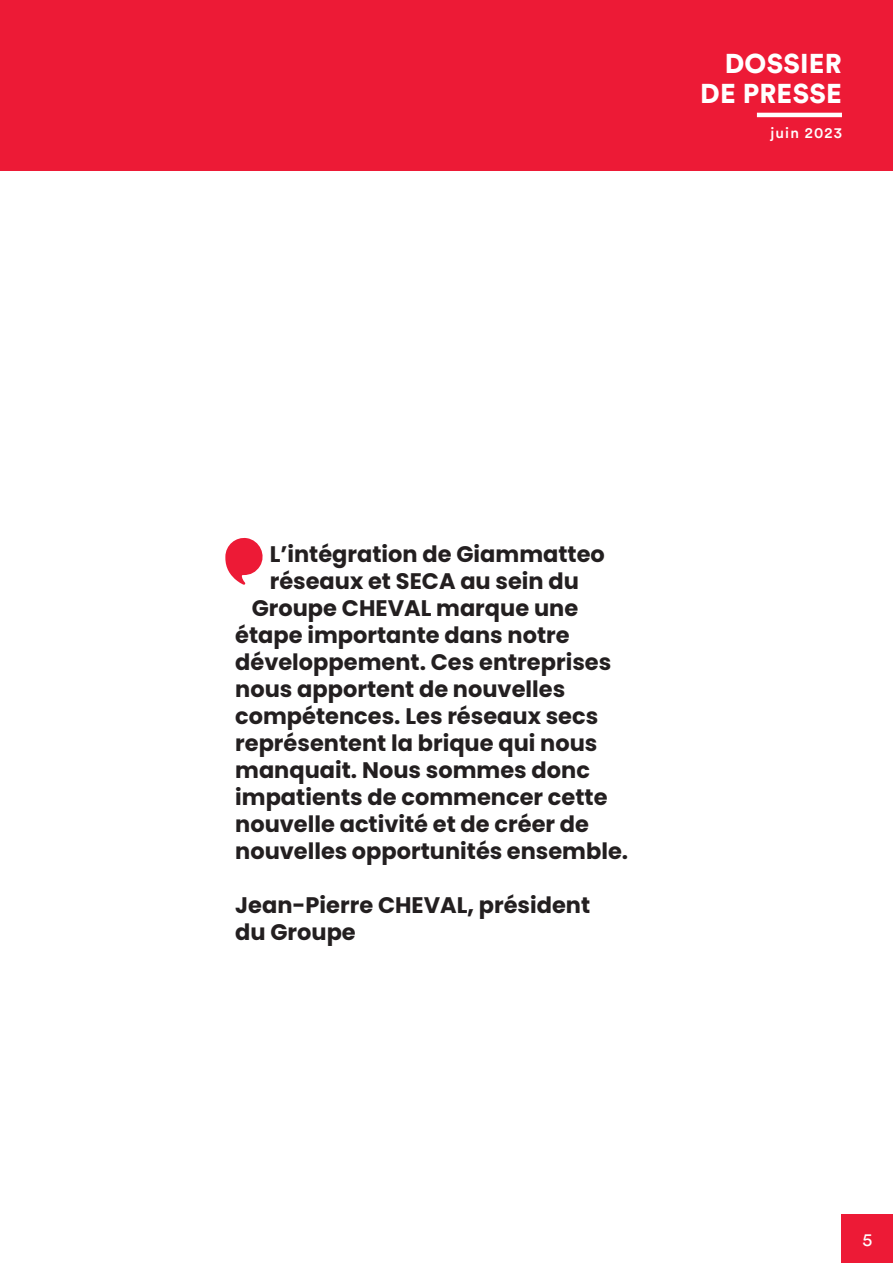
<style>
.page{position:relative;width:893px;height:1263px;background:#fff}
.page>*{position:absolute;margin:0;border:0;box-sizing:border-box;transform-origin:0 0}
.t1{font:900 27px "Circular Std";letter-spacing:.01em;color:#fff}
.t2{font:700 22.5px/27px "Poppins";color:#231f20}
.t3{font:18px "Circular Std";color:#fff}
.t4{font:500 15px "Circular Std";letter-spacing:.075em;color:#fff}
</style>
<div class="page">
<div style="left:842px;top:1214px;width:51px;height:49px;background:#ed1a36"></div>
<div style="left:0;top:0;width:893px;height:170px;background:#ed1a36"></div>
<hr style="left:757px;top:113px;width:85px;height:4px;background:#fff">
<svg style="left:225px;top:537px;width:38px;height:48px"></svg>
<p class="t1" style="left:725px;top:45px;width:119px">DOSSIER</p>
<p class="t1" style="left:700px;top:75px;width:143px">DE PRESSE</p>
<p class="t4" style="left:770px;top:123px;width:73px">juin 2023</p>
<p class="t2" style="left:270px;top:540px;width:337px">L’intégration de Giammatteo</p>
<p class="t2" style="left:270px;top:567px;width:311px">réseaux et SECA au sein du</p>
<p class="t2" style="left:252px;top:594px;width:328px">Groupe CHEVAL marque une</p>
<p class="t2" style="left:235px;top:621px;width:336px">étape importante dans notre</p>
<p class="t2" style="left:235px;top:648px;width:378px">développement. Ces entreprises</p>
<p class="t2" style="left:235px;top:675px;width:332px">nous apportent de nouvelles</p>
<p class="t2" style="left:235px;top:702px;width:365px">compétences. Les réseaux secs</p>
<p class="t2" style="left:235px;top:729px;width:364px">représentent la brique qui nous</p>
<p class="t2" style="left:235px;top:756px;width:356px">manquait. Nous sommes donc</p>
<p class="t2" style="left:235px;top:783px;width:374px">impatients de commencer cette</p>
<p class="t2" style="left:235px;top:810px;width:355px">nouvelle activité et de créer de</p>
<p class="t2" style="left:235px;top:837px;width:395px">nouvelles opportunités ensemble.</p>
<p class="t2" style="left:235px;top:891px;width:356px">Jean-Pierre CHEVAL, président du Groupe</p>
<p class="t3" style="left:862px;top:1229px;width:11px">5</p>
</div>
